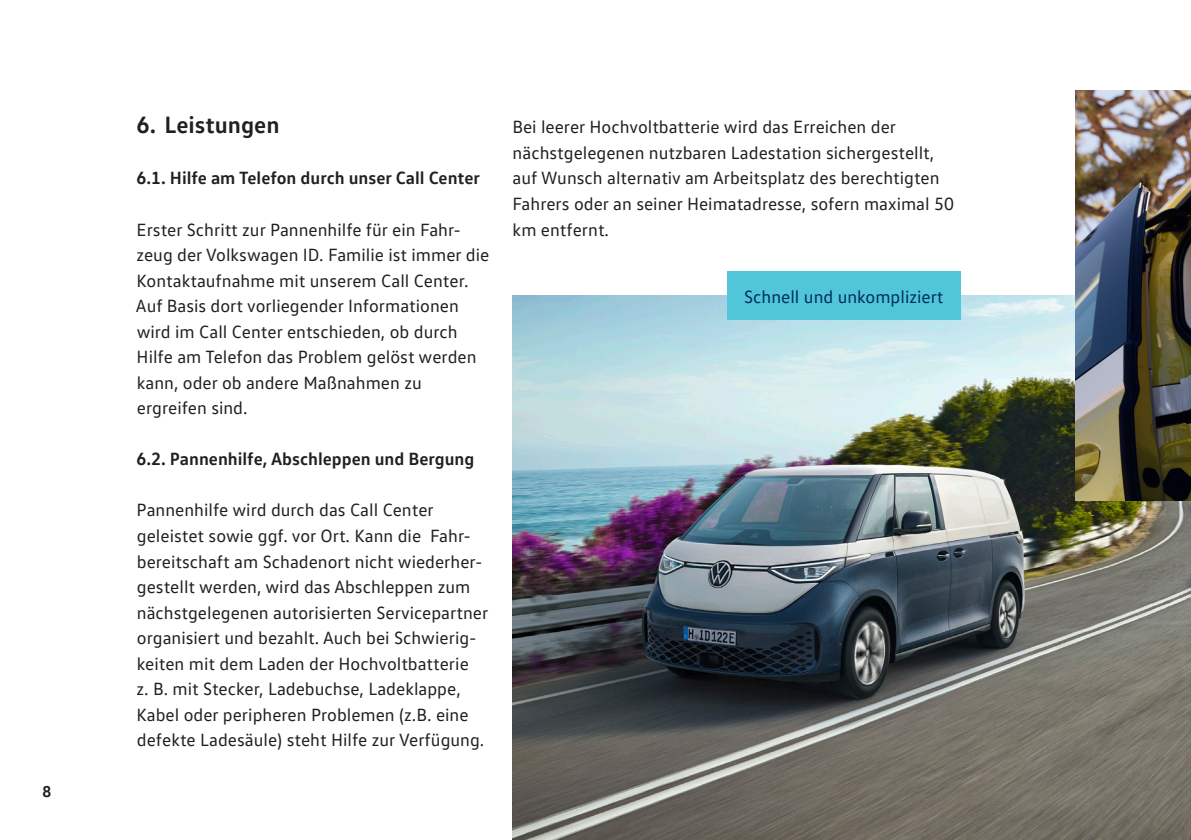
<style>
.page{position:relative;width:1191px;height:840px;background:#fff}
.page>*{position:absolute;margin:0;border:0;box-sizing:border-box;transform-origin:0 0}
.Introduction_12pt{font:700 24px "VW Text";color:#231f20}
.Copy_9pt{font:18px/25.6px "VW Text";color:#231f20}
.Copy_9pt-2{font:700 18px "VW Text";color:#231f20}
.Copy_9pt-3{font:18px "VW Text";color:#002d62}
.t1{font:700 16px "VW Text";color:#231f20}
</style>
<div class="page">
<img style="left:512px;top:296px;width:679px;height:543px">
<img style="left:1075px;top:91px;width:116px;height:409px">
<div style="left:727px;top:271px;width:233px;height:49px;background:#51c6d8"></div>
<p class="t1" style="left:43px;top:781px;width:10px">8</p>
<p class="Introduction_12pt" style="left:137px;top:109px;width:144px">6. Leistungen</p>
<p class="Copy_9pt-2" style="left:136px;top:166px;width:345px">6.1. Hilfe am Telefon durch unser Call Center</p>
<p class="Copy_9pt" style="left:136px;top:216px;width:355px">Erster Schritt zur Pannenhilfe für ein Fahr&shy;zeug der Volkswagen ID. Familie ist immer die Kontaktaufnahme mit unserem Call Center.<br>Auf Basis dort vorliegender Informationen wird im Call Center entschieden, ob durch Hilfe am Telefon das Problem gelöst werden kann, oder ob andere Maßnahmen zu ergreifen sind.</p>
<p class="Copy_9pt-2" style="left:136px;top:447px;width:339px">6.2. Pannenhilfe, Abschleppen und Bergung</p>
<p class="Copy_9pt" style="left:136px;top:496px;width:353px">Pannenhilfe wird durch das Call Center geleistet sowie ggf. vor Ort. Kann die Fahr&shy;bereitschaft am Schadenort nicht wiederher&shy;gestellt werden, wird das Abschleppen zum nächstgelegenen autorisierten Servicepartner organisiert und bezahlt. Auch bei Schwierig&shy;keiten mit dem Laden der Hochvoltbatterie<br>z. B. mit Stecker, Ladebuchse, Ladeklappe, Kabel oder peripheren Problemen (z.B. eine defekte Ladesäule) steht Hilfe zur Verfügung.</p>
<p class="Copy_9pt" style="left:512px;top:114px;width:443px">Bei leerer Hochvoltbatterie wird das Erreichen der nächstgelegenen nutzbaren Ladestation sichergestellt, auf Wunsch alternativ am Arbeitsplatz des berechtigten Fahrers oder an seiner Heimatadresse, sofern maximal 50 km entfernt.</p>
<p class="Copy_9pt-3" style="left:744px;top:285px;width:201px">Schnell und unkompliziert</p>
</div>
